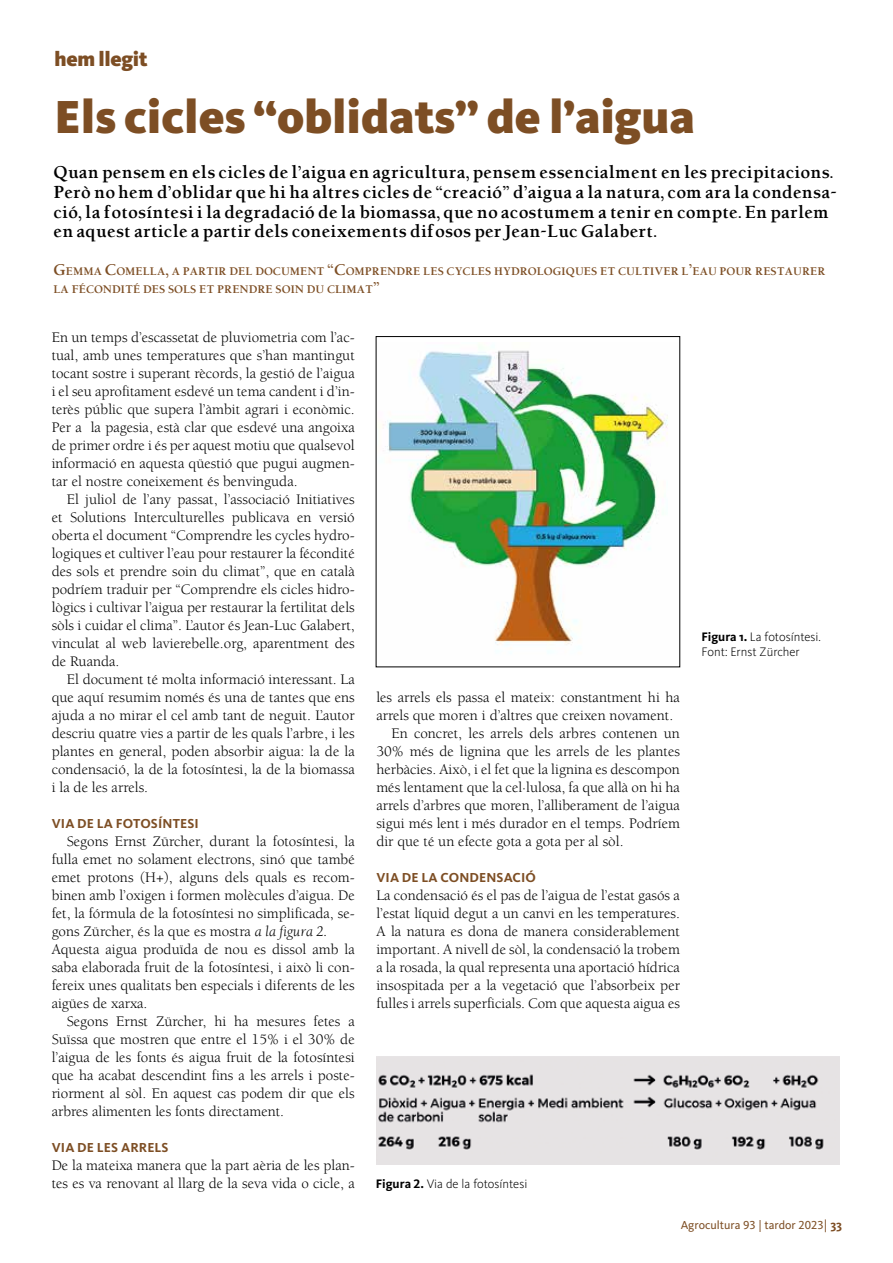
<style>
.page{position:relative;width:893px;height:1263px;background:#fff}
.page>*{position:absolute;margin:0;border:0;box-sizing:border-box;transform-origin:0 0}
.t1{font:900 48px "Kievit OT";color:#7d4e24}
.t2{font:900 21px "Kievit OT";color:#7d4e24}
.t3{font:700 16.5px/19.8px "Berkeley Oldstyle";color:#000}
.t4{font:15px/18px "Berkeley Std";color:#000;text-align:justify}
.t5{font:700 13.5px "Kievit OT";letter-spacing:.01em;color:#7d4e24}
.t6{font:300 12.75px/15.3px "Kievit OT";color:#000}
.t7{font:12px "Kievit OT";color:#7d4e24}
.t8{font:700 10.5px/18px "Berkeley Oldstyle";color:#7d4e24}
.s1{font-size:15px}
.s2{font-family:"Berkeley";font-style:italic}
.s3{font-weight:700}
.s4{font-size:12.75px}
.s5{font-weight:700;font-size:12.75px}
</style>
<div class="page">
<img style="left:379px;top:347px;width:289px;height:306px">
<img style="left:376px;top:1056px;width:463px;height:108px">
<h2 class="t2" style="left:54px;top:46px;width:94px">hem llegit</h2>
<h1 class="t1" style="left:54px;top:88px;width:642px">Els cicles “oblidats” de l’aigua</h1>
<p class="t3" style="left:53px;top:162px;width:785px">Quan pensem en els cicles de l’aigua en agricultura, pensem essencialment en les precipitacions.<br>Però no hem d’oblidar que hi ha altres cicles de “creació” d’aigua a la natura, com ara la condensa&shy;ció, la fotosíntesi i la degradació de la biomassa, que no acostumem a tenir en compte. En parlem en aquest article a partir dels coneixements difosos per Jean-Luc Galabert.</p>
<p class="t8" style="left:53px;top:263px;width:774px"><span class="s1">G</span>EMMA <span class="s1">C</span>OMELLA<span class="s1">,</span> A PARTIR DEL DOCUMENT <span class="s1">“C</span>OMPRENDRE LES CYCLES HYDROLOGIQUES ET CULTIVER L<span class="s1">’</span>EAU POUR RESTAURER<br>LA FÉCONDITÉ DES SOLS ET PRENDRE SOIN DU CLIMAT<span class="s1">”</span></p>
<p class="t4" style="left:52px;top:329px;width:305px">En un temps d’escassetat de pluviometria com l’ac&shy;tual, amb unes temperatures que s’han mantingut tocant sostre i superant rècords, la gestió de l’aigua i el seu aprofitament esdevé un tema candent i d’in&shy;terès públic que supera l’àmbit agrari i econòmic.<br>Per a la pagesia, està clar que esdevé una angoixa de primer ordre i és per aquest motiu que qualsevol informació en aquesta qüestió que pugui augmen&shy;tar el nostre coneixement és benvinguda.</p>
<p class="t4" style="left:52px;top:491px;width:305px;text-indent:15px">El juliol de l’any passat, l’associació Initiatives et Solutions Interculturelles publicava en versió oberta el document “Comprendre les cycles hydro&shy;logiques et cultiver l’eau pour restaurer la fécondité des sols et prendre soin du climat”, que en català podríem traduir per “Comprendre els cicles hidro&shy;lògics i cultivar l’aigua per restaurar la fertilitat dels sòls i cuidar el clima”. L’autor és Jean-Luc Galabert, vinculat al web lavierebelle.org, aparentment des de Ruanda.</p>
<p class="t4" style="left:52px;top:671px;width:305px;text-indent:15px">El document té molta informació interessant. La que aquí resumim només és una de tantes que ens ajuda a no mirar el cel amb tant de neguit. L’autor descriu quatre vies a partir de les quals l’arbre, i les plantes en general, poden absorbir aigua: la de la condensació, la de la fotosíntesi, la de la biomassa i la de les arrels.</p>
<p class="t5" style="left:52px;top:815px;width:149px">VIA DE LA FOTOSÍNTESI</p>
<p class="t4" style="left:52px;top:833px;width:305px;text-align:left;text-indent:15px">Segons Ernst Zürcher, durant la fotosíntesi, la fulla emet no solament electrons, sinó que també emet protons (H+), alguns dels quals es recom&shy;binen amb l’oxigen i formen molècules d’aigua. De fet, la fórmula de la fotosíntesi no simplificada, se&shy;gons Zürcher, és la que es mostra <span class="s2">a la figura 2.<br></span>Aquesta aigua produïda de nou es dissol amb la saba elaborada fruit de la fotosíntesi, i això li con&shy;fereix unes qualitats ben especials i diferents de les aigües de xarxa.</p>
<p class="t4" style="left:52px;top:1013px;width:305px;text-indent:15px">Segons Ernst Zürcher, hi ha mesures fetes a Suïssa que mostren que entre el 15% i el 30% de l’aigua de les fonts és aigua fruit de la fotosíntesi que ha acabat descendint fins a les arrels i poste&shy;riorment al sòl. En aquest cas podem dir que els arbres alimenten les fonts directament.</p>
<p class="t5" style="left:52px;top:1139px;width:118px">VIA DE LES ARRELS</p>
<p class="t4" style="left:52px;top:1157px;width:305px">De la mateixa manera que la part aèria de les plan&shy;tes es va renovant al llarg de la seva vida o cicle, a</p>
<p class="t6" style="left:702px;top:629px;width:121px"><span class="s3">Figura 1.</span> La fotosíntesi.<br>Font: Ernst Zürcher</p>
<p class="t4" style="left:376px;top:689px;width:305px">les arrels els passa el mateix: constantment hi ha</p>
<p class="t4" style="left:376px;top:707px;width:298px">arrels que moren i d’altres que creixen novament.</p>
<p class="t4" style="left:391px;top:725px;width:290px">En concret, les arrels dels arbres contenen un</p>
<p class="t4" style="left:376px;top:743px;width:305px">30% més de lignina que les arrels de les plantes</p>
<p class="t4" style="left:376px;top:761px;width:305px">herbàcies. Això, i el fet que la lignina es descompon</p>
<p class="t4" style="left:376px;top:779px;width:305px">més lentament que la cel·lulosa, fa que allà on hi ha</p>
<p class="t4" style="left:376px;top:797px;width:305px">arrels d’arbres que moren, l’alliberament de l’aigua</p>
<p class="t4" style="left:376px;top:815px;width:305px">sigui més lent i més durador en el temps. Podríem</p>
<p class="t4" style="left:376px;top:833px;width:249px">dir que té un efecte gota a gota per al sòl.</p>
<p class="t5" style="left:376px;top:869px;width:161px">VIA DE LA CONDENSACIÓ</p>
<p class="t4" style="left:376px;top:887px;width:305px">La condensació és el pas de l’aigua de l’estat gasós a l’estat líquid degut a un canvi en les temperatures.<br>A la natura es dona de manera considerablement important. A nivell de sòl, la condensació la trobem a la rosada, la qual representa una aportació hídrica insospitada per a la vegetació que l’absorbeix per fulles i arrels superficials. Com que aquesta aigua es</p>
<p class="t6" style="left:376px;top:1176px;width:153px"><span class="s3">Figura 2.</span> Via de la fotosíntesi</p>
<p class="t7" style="left:681px;top:1218px;width:163px">Agrocultura 93 | tardor 2023<span class="s4">|</span> <span class="s5">33</span></p>
</div>
